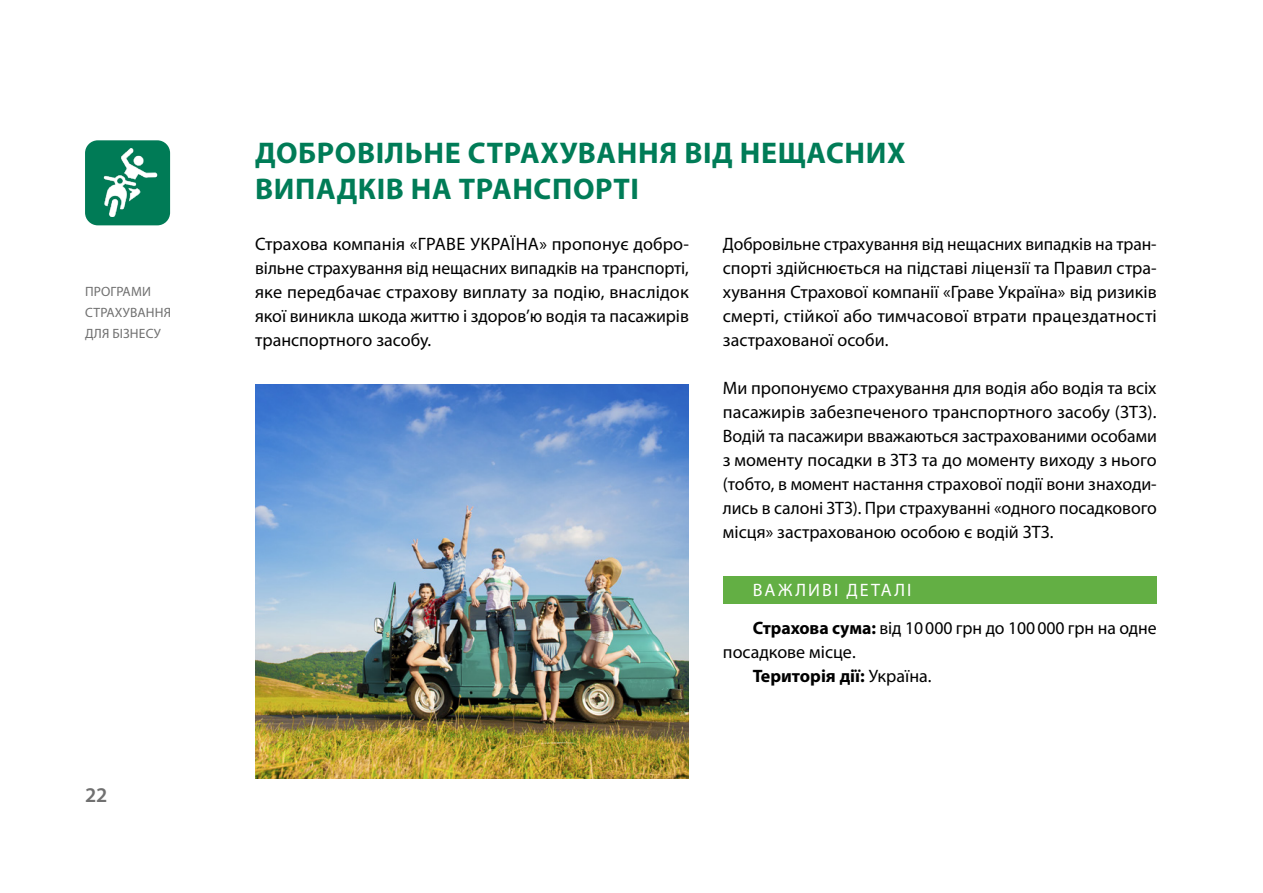
<style>
.page{position:relative;width:1263px;height:893px;background:#fff}
.page>*{position:absolute;margin:0;border:0;box-sizing:border-box;transform-origin:0 0}
.t1{font:700 30px/36px "Myriad Pro";letter-spacing:.02em;color:#007c57}
.t2{font:600 21px "Myriad Pro";color:#707070}
.t3{font:18px/24px "Myriad Pro";color:#000;text-align:justify}
.t4{font:13.5px/21px "Myriad Pro";letter-spacing:.01em;color:#707070}
.s1{color:#fff}
.s2{font-weight:700}
</style>
<div class="page">
<div style="left:723px;top:576px;width:434px;height:28px;background:#63af44"></div>
<img style="left:255px;top:384px;width:434px;height:394px">
<div style="left:85px;top:140px;width:85px;height:85px;background:#007b56;border-radius:13px"></div>
<img style="left:103px;top:149px;width:55px;height:68px">
<p class="t4" style="left:85px;top:281px;width:88px">ПРОГРАМИ<br>СТРАХУВАННЯ<br>ДЛЯ БІЗНЕСУ</p>
<p class="t2" style="left:85px;top:782px;width:24px">22</p>
<h1 class="t1" style="left:255px;top:134px;width:652px">ДОБРОВІЛЬНЕ СТРАХУВАННЯ ВІД НЕЩАСНИХ<br>ВИПАДКІВ НА ТРАНСПОРТІ</h1>
<p class="t3" style="left:255px;top:232px;width:435px">Страхова компанія «ГРАВЕ УКРАЇНА» пропонує добро&shy;вільне страхування від нещасних випадків на транспорті, яке передбачає страхову виплату за подію, внаслідок якої виникла шкода життю і здоров’ю водія та пасажирів транспортного засобу.</p>
<p class="t3" style="left:723px;top:232px;width:435px">Добровільне страхування від нещасних випадків на тран&shy;спорті здійснюється на підставі ліцензії та Правил стра&shy;хування Страхової компанії «Граве Україна» від ризиків смерті, стійкої або тимчасової втрати працездатності застрахованої особи.</p>
<p class="t3" style="left:723px;top:376px;width:435px">Ми пропонуємо страхування для водія або водія та всіх пасажирів забезпеченого транспортного засобу (ЗТЗ).<br>Водій та пасажири вважаються застрахованими особами з моменту посадки в ЗТЗ та до моменту виходу з нього (тобто, в момент настання страхової події вони знаходи&shy;лись в салоні ЗТЗ). При страхуванні «одного посадкового місця» застрахованою особою є водій ЗТЗ.</p>
<p class="t3" style="left:753px;top:571px;width:406px;line-height:38px"><span class="s1">ВАЖЛИВІ ДЕТАЛІ<br></span><span class="s2">Страхова сума:</span> від 10000 грн до 100000 грн на одне</p>
<p class="t3" style="left:753px;top:640px;width:180px;text-indent:-30px">посадкове місце.<br><span class="s2">Територія дії:</span> Україна.</p>
</div>
